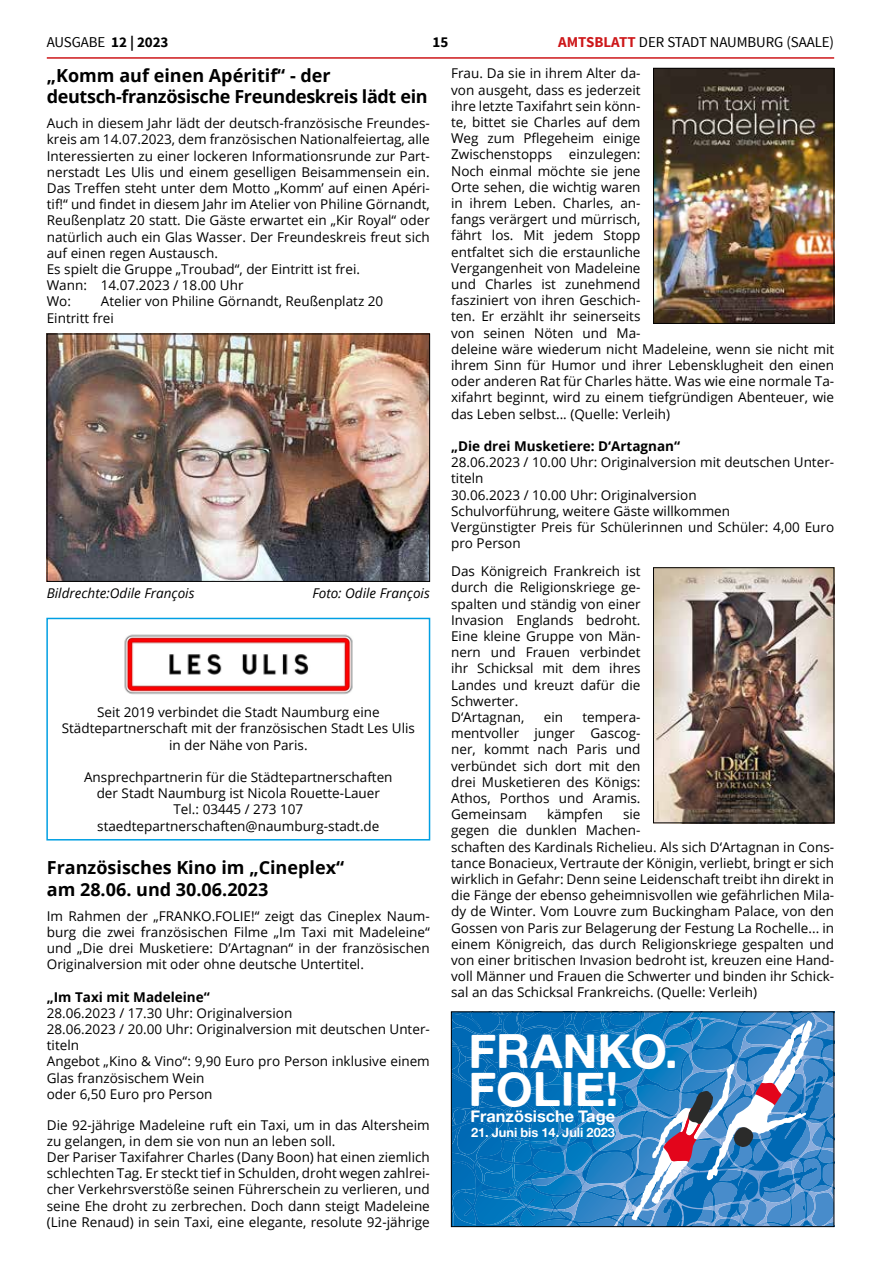
<style>
.page{position:relative;width:881px;height:1263px;background:#fff}
.page>*{position:absolute;margin:0;border:0;box-sizing:border-box;transform-origin:0 0}
.t1{font:47.1px/38px "Alte Haas Grotesk Bold";color:#fff}
.t2{font:700 18px/21.6px "Open Sans";letter-spacing:-.02em;color:#000}
.t3{font:700 18px/21.6px "Open Sans";color:#000}
.t4{font:16.35px "Alte Haas Grotesk Bold";color:#fff}
.t5{font:15px "Source Sans Pro";letter-spacing:-.005em;color:#000}
.t6{font:700 15px "Source Sans Pro";color:#000}
.t7{font:13.5px/16.2px "Open Sans";color:#000}
.t8{font:700 13.5px "Open Sans";color:#000}
.t9{font:italic 13.5px "Open Sans";color:#000}
.t10{font:12.9px "Alte Haas Grotesk Bold";color:#fff}
.s1{font-weight:700}
.s2{font-weight:700;color:#cd1719}
</style>
<div class="page">
<hr style="left:47px;top:57px;width:786px;height:2px;background:#cd1719">
<img style="left:49px;top:336px;width:378px;height:244px">
<div style="left:47px;top:334px;width:382px;height:248px;border:1px solid #000"></div>
<img style="left:124px;top:634px;width:229px;height:61px">
<div style="left:46px;top:618px;width:384px;height:222px;border:2px solid #009fe3"></div>
<img style="left:655px;top:70px;width:176px;height:252px">
<div style="left:653px;top:68px;width:180px;height:256px;border:1px solid #000"></div>
<img style="left:655px;top:569px;width:176px;height:252px">
<div style="left:653px;top:567px;width:180px;height:256px;border:1px solid #000"></div>
<svg style="left:453px;top:1013px;width:378px;height:212px;background:#3183c1"></svg>
<div style="left:451px;top:1011px;width:382px;height:216px;border:1px solid #000"></div>
<p class="t5" style="left:47px;top:32px;width:123px">AUSGABE <span class="s1">12 | 2023</span></p>
<p class="t6" style="left:432px;top:32px;width:17px">15</p>
<p class="t5" style="left:558px;top:32px;width:277px"><span class="s2">AMTSBLATT</span> DER STADT NAUMBURG (SAALE)</p>
<h2 class="t2" style="left:47px;top:64px;width:382px">„Komm auf einen Apéritif“ - der deutsch-französische Freundeskreis lädt ein</h2>
<p class="t7" style="left:47px;top:115px;width:384px">Auch in diesem Jahr lädt der deutsch-französische Freundes&shy;kreis am 14.07.2023, dem französischen Nationalfeiertag, alle Interessierten zu einer lockeren Informationsrunde zur Part&shy;nerstadt Les Ulis und einem geselligen Beisammensein ein.<br>Das Treffen steht unter dem Motto „Komm’ auf einen Apéri&shy;tif!“ und findet in diesem Jahr im Atelier von Philine Görnandt, Reußenplatz 20 statt. Die Gäste erwartet ein „Kir Royal“ oder natürlich auch ein Glas Wasser. Der Freundeskreis freut sich auf einen regen Austausch.<br>Es spielt die Gruppe „Troubad“, der Eintritt ist frei.<br>Wann: 14.07.2023 / 18.00 Uhr<br>Wo:</p>
<p class="t7" style="left:451px;top:65px;width:384px">Frau. Da sie in ihrem Alter da-<br>von ausgeht, dass es jederzeit<br>ihre letzte Taxifahrt sein könn-<br>te, bittet sie Charles auf dem<br>Weg zum Pflegeheim einige<br>Zwischenstopps einzulegen:<br>Noch einmal möchte sie jene<br>Orte sehen, die wichtig waren<br>in ihrem Leben. Charles, an-<br>fangs verärgert und mürrisch,<br>fährt los. Mit jedem Stopp<br>entfaltet sich die erstaunliche<br>Vergangenheit von Madeleine<br>und Charles ist zunehmend<br>fasziniert von ihren Geschich-<br>ten. Er erzählt ihr seinerseits<br>von seinen Nöten und Ma-<br>deleine wäre wiederum nicht Madeleine, wenn sie nicht mit ihrem Sinn für Humor und ihrer Lebensklugheit den einen oder anderen Rat für Charles hätte. Was wie eine normale Ta&shy;xifahrt beginnt, wird zu einem tiefgründigen Abenteuer, wie das Leben selbst... (Quelle: Verleih)</p>
<p class="t8" style="left:451px;top:437px;width:230px">„Die drei Musketiere: D‘Artagnan“</p>
<p class="t7" style="left:451px;top:454px;width:384px">28.06.2023 / 10.00 Uhr: Originalversion mit deutschen Unter&shy;titeln<br>30.06.2023 / 10.00 Uhr: Originalversion<br>Schulvorführung, weitere Gäste willkommen<br>Vergünstigter Preis für Schülerinnen und Schüler: 4,00 Euro pro Person</p>
<p class="t7" style="left:451px;top:563px;width:191px">Das Königreich Frankreich ist durch die Religionskriege ge&shy;spalten und ständig von einer<br>Invasion Englands bedroht.<br>Eine kleine Gruppe von Män&shy;nern und Frauen verbindet ihr Schicksal mit dem ihres<br>Landes und kreuzt dafür die<br>Schwerter.<br>D‘Artagnan,</p>
<p class="t7" style="left:47px;top:293px;width:338px;text-indent:54px">Atelier von Philine Görnandt, Reußenplatz 20<br>Eintritt frei</p>
<p class="t9" style="left:47px;top:584px;width:149px">Bildrechte:Odile François</p>
<p class="t9" style="left:312px;top:584px;width:119px">Foto: Odile François</p>
<p class="t7" style="left:62px;top:704px;width:354px;text-align:center">Seit 2019 verbindet die Stadt Naumburg eine<br>Städtepartnerschaft mit der französischen Stadt Les Ulis in der Nähe von Paris.</p>
<p class="t7" style="left:84px;top:768px;width:310px;text-align:center">Ansprechpartnerin für die Städtepartnerschaften der Stadt Naumburg ist Nicola Rouette-Lauer Tel.: 03445 / 273 107 staedtepartnerschaften@naumburg-stadt.de</p>
<h2 class="t3" style="left:47px;top:856px;width:299px">Französisches Kino im „Cineplex“ am 28.06. und 30.06.2023</h2>
<p class="t7" style="left:47px;top:907px;width:384px;text-align:justify">Im Rahmen der „FRANKO.FOLIE!“ zeigt das Cineplex Naum&shy;burg die zwei französischen Filme „Im Taxi mit Madeleine“ und „Die drei Musketiere: D’Artagnan“ in der französischen Originalversion mit oder ohne deutsche Untertitel.</p>
<p class="t8" style="left:47px;top:987px;width:164px">„Im Taxi mit Madeleine“</p>
<p class="t7" style="left:47px;top:1004px;width:384px">28.06.2023 / 17.30 Uhr: Originalversion<br>28.06.2023 / 20.00 Uhr: Originalversion mit deutschen Unter&shy;titeln<br>Angebot „Kino &amp; Vino“: 9,90 Euro pro Person inklusive einem Glas französischem Wein<br>oder 6,50 Euro pro Person</p>
<p class="t7" style="left:47px;top:1116px;width:384px">Die 92-jährige Madeleine ruft ein Taxi, um in das Altersheim zu gelangen, in dem sie von nun an leben soll.<br>Der Pariser Taxifahrer Charles (Dany Boon) hat einen ziemlich schlechten Tag. Er steckt tief in Schulden, droht wegen zahlrei&shy;cher Verkehrsverstöße seinen Führerschein zu verlieren, und seine Ehe droht zu zerbrechen. Doch dann steigt Madeleine (Line Renaud) in sein Taxi, eine elegante, resolute 92-jährige</p>
<p class="t7" style="left:543px;top:709px;width:21px">ein</p>
<p class="t7" style="left:451px;top:709px;width:191px;text-align:justify;text-indent:131px">tempera&shy;mentvoller junger Gascog&shy;ner, kommt nach Paris und verbündet sich dort mit den drei Musketieren des Königs:<br>Athos, Porthos und Aramis.<br>Gemeinsam</p>
<p class="t7" style="left:547px;top:806px;width:57px">kämpfen</p>
<p class="t7" style="left:451px;top:806px;width:384px;text-indent:172px">sie<br>gegen die dunklen Machen-<br>schaften des Kardinals Richelieu. Als sich D‘Artagnan in Cons&shy;tance Bonacieux, Vertraute der Königin, verliebt, bringt er sich wirklich in Gefahr: Denn seine Leidenschaft treibt ihn direkt in die Fänge der ebenso geheimnisvollen wie gefährlichen Mila&shy;dy de Winter. Vom Louvre zum Buckingham Palace, von den Gossen von Paris zur Belagerung der Festung La Rochelle... in einem Königreich, das durch Religionskriege gespalten und von einer britischen Invasion bedroht ist, kreuzen eine Hand&shy;voll Männer und Frauen die Schwerter und binden ihr Schick&shy;sal an das Schicksal Frankreichs. (Quelle: Verleih)</p>
<h1 class="t1" style="left:468px;top:1031px;width:211px">FRANKO.<br>FOLIE!</h1>
<p class="t4" style="left:470px;top:1106px;width:146px">Französische Tage</p>
<p class="t10" style="left:471px;top:1124px;width:145px">21. Juni bis 14. Juli 2023</p>
</div>
